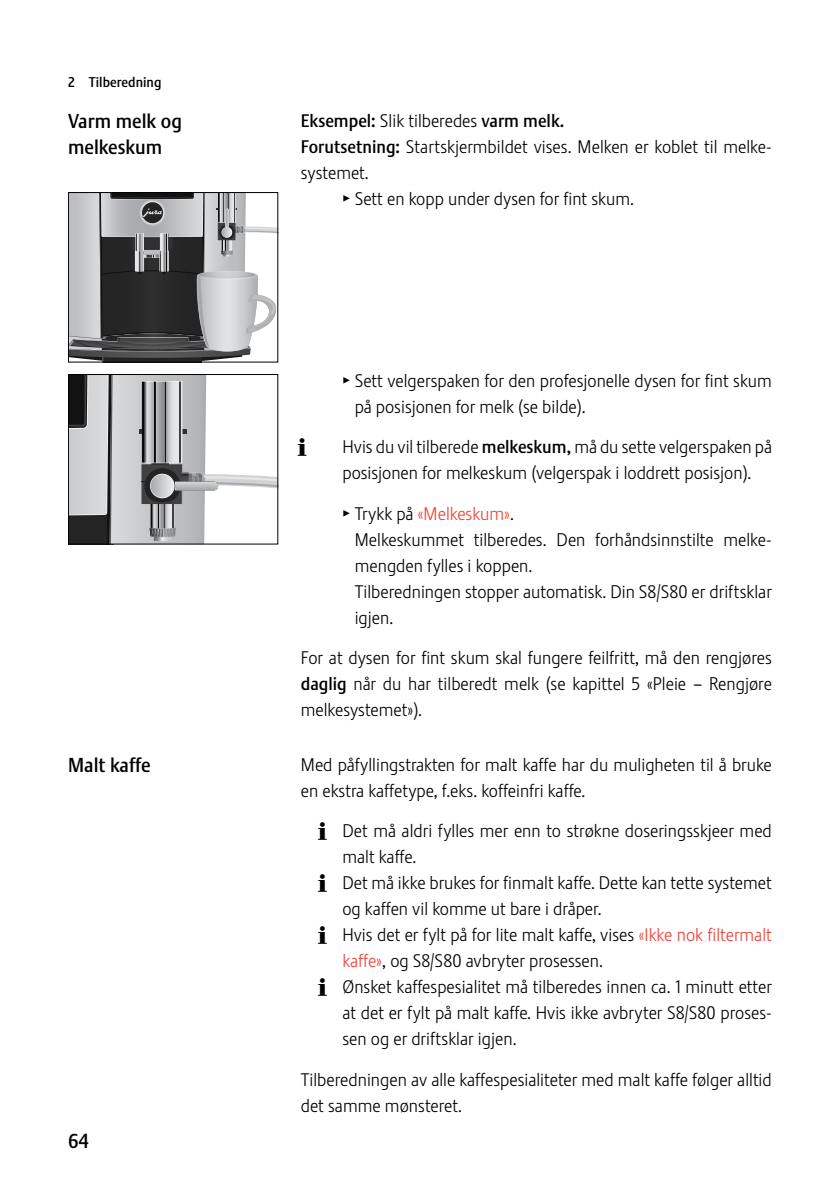
<style>
.page{position:relative;width:840px;height:1191px;background:#fff}
.page>*{position:absolute;margin:0;border:0;box-sizing:border-box;transform-origin:0 0}
.t1{font:20px/26px "Stalemate Pro 2 J Medium";color:#000}
.t2{font:18px/26px "Stalemate Pro 2 J Light";color:#000}
.t3{font:18px "Stalemate Pro 2 J Medium";color:#000}
.t4{font:18px "Jura Pict 2006";color:#000}
.t5{font:14px "Stalemate Pro 2 J Medium";color:#000}
.s1{font-family:"Stalemate Pro 2 J Light"}
.s2{font-family:"Stalemate Pro 2 J Medium"}
.s3{font-family:"Jura Pict 2006"}
.s4{color:#ef4135}
</style>
<div class="page">
<svg style="left:70px;top:194px;width:206px;height:166px;background:#8e8f90"></svg>
<div style="left:68px;top:192px;width:210px;height:170px;border:1px solid #000"></div>
<svg style="left:70px;top:376px;width:206px;height:166px"></svg>
<div style="left:68px;top:374px;width:210px;height:170px;border:1px solid #000"></div>
<p class="t5" style="left:68px;top:73px;width:95px">2 Tilberedning</p>
<p class="t1" style="left:68px;top:108px;width:115px">Varm melk og melkeskum</p>
<p class="t1" style="left:68px;top:752px;width:84px">Malt kaffe</p>
<p class="t1" style="left:68px;top:1128px;width:22px">64</p>
<p class="t3" style="left:300px;top:110px;width:265px">Eksempel: <span class="s1">Slik tilberedes</span> varm melk.</p>
<p class="t2" style="left:300px;top:134px;width:472px"><span class="s2">Forutsetning:</span> Startskjermbildet vises. Melken er koblet til melke-</p>
<p class="t2" style="left:300px;top:160px;width:70px">systemet.</p>
<p class="t2" style="left:343px;top:186px;width:292px"><span class="s3">T</span> Sett en kopp under dysen for fint skum.</p>
<p class="t2" style="left:354px;top:368px;width:418px;text-indent:-11px"><span class="s3">T</span> Sett velgerspaken for den profesjonelle dysen for fint skum på posisjonen for melk (se bilde).</p>
<p class="t4" style="left:297px;top:436px;width:10px">E</p>
<p class="t2" style="left:342px;top:434px;width:430px">Hvis du vil tilberede <span class="s2">melkeskum,</span> må du sette velgerspaken på posisjonen for melkeskum (velgerspak i loddrett posisjon).</p>
<p class="t2" style="left:354px;top:500px;width:418px;text-indent:-11px"><span class="s3">T</span> Trykk på <span class="s4">«Melkeskum»</span>.<br>Melkeskummet tilberedes. Den forhåndsinnstilte melke&shy;mengden fylles i koppen.<br>Tilberedningen stopper automatisk. Din S8/S80 er driftsklar igjen.</p>
<p class="t2" style="left:300px;top:645px;width:472px;text-align:justify">For at dysen for fint skum skal fungere feilfritt, må den rengjøres <span class="s2">daglig</span> når du har tilberedt melk (se kapittel 5 «Pleie – Rengjøre melkesystemet»).</p>
<p class="t2" style="left:300px;top:751px;width:472px">Med påfyllingstrakten for malt kaffe har du muligheten til å bruke en ekstra kaffetype, f.eks. koffeinfri kaffe.</p>
<p class="t2" style="left:318px;top:818px;width:455px"><span class="s3">E</span> Det må aldri fylles mer enn to strøkne doseringsskjeer med</p>
<p class="t2" style="left:342px;top:844px;width:75px">malt kaffe.</p>
<p class="t2" style="left:318px;top:870px;width:455px"><span class="s3">E</span> Det må ikke brukes for finmalt kaffe. Dette kan tette systemet</p>
<p class="t2" style="left:342px;top:896px;width:260px">og kaffen vil komme ut bare i dråper.</p>
<p class="t2" style="left:318px;top:922px;width:455px"><span class="s3">E</span> Hvis det er fylt på for lite malt kaffe, vises <span class="s4">«Ikke nok filtermalt</span></p>
<p class="t2" style="left:342px;top:948px;width:262px"><span class="s4">kaffe»</span>, og S8/S80 avbryter prosessen.</p>
<p class="t2" style="left:318px;top:974px;width:455px"><span class="s3">E</span> Ønsket kaffespesialitet må tilberedes innen ca. 1 minutt etter</p>
<p class="t2" style="left:342px;top:1000px;width:430px">at det er fylt på malt kaffe. Hvis ikke avbryter S8/S80 proses-</p>
<p class="t2" style="left:342px;top:1026px;width:175px">sen og er driftsklar igjen.</p>
<p class="t2" style="left:300px;top:1066px;width:472px">Tilberedningen av alle kaffespesialiteter med malt kaffe følger alltid det samme mønsteret.</p>
</div>
